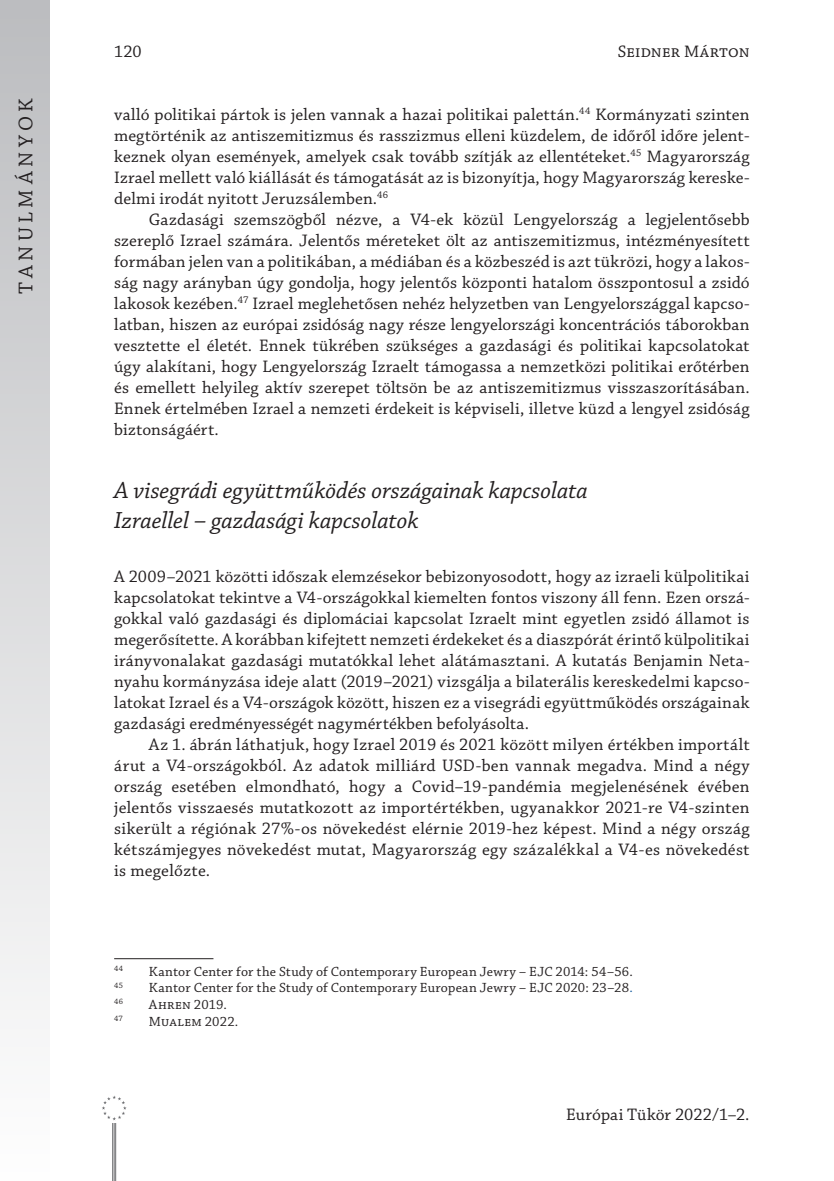
<style>
.page{position:relative;width:834px;height:1181px;background:#fff}
.page>*{position:absolute;margin:0;border:0;box-sizing:border-box;transform-origin:0 0}
._1_1_1__Head{font:italic 24.5px/29.4px "Chaparral Pro";color:#231f20}
.t1{font:21px "Chaparral Pro";letter-spacing:.21em;color:#231f20}
._1__Body{font:17.5px/21px "Chaparral Pro";letter-spacing:.01em;color:#231f20;text-align:justify}
._2__Body_1st_paragra{font:17.5px/21px "Chaparral Pro";color:#231f20;text-align:justify}
.Footnote_text{font:14px "Chaparral Pro";letter-spacing:.01em;color:#231f20}
.Footnote_text-2{font:8.22px "Chaparral Pro";letter-spacing:.035em;color:#231f20}
.s1{color:#175d9e}
</style>
<div class="page">
<div style="left:0;top:0;width:50px;height:1181px;background:linear-gradient(to bottom,#bbbcbf,#fefefe)"></div>
<hr style="left:112px;top:1107px;width:1px;height:74px;background:#6c6d70">
<hr style="left:114px;top:1107px;width:1px;height:74px;background:#6c6d70">
<hr style="left:115px;top:1107px;width:1px;height:74px;background:#6c6d70">
<div style="left:99px;top:1093px;width:30px;height:29px;background:#fff"></div>
<svg style="left:102px;top:1095px;width:24px;height:25px"></svg>
<hr style="left:114px;top:958px;width:99px;height:1px;background:#231f20">
<p class="_1__Body" style="left:114px;top:42px;width:29px">120</p>
<p class="_1__Body" style="left:617px;top:42px;width:133px">Seidner Márton</p>
<p class="t1" style="left:14px;top:294px;width:197px;rotate:-90deg">TANULMÁNYOK</p>
<p class="_1__Body" style="left:114px;top:105px;width:636px">valló politikai pártok is jelen vannak a hazai politikai palettán.<sup>44</sup> Kormányzati szinten megtörténik az antiszemitizmus és rasszizmus elleni küzdelem, de időről időre jelent&shy;keznek olyan események, amelyek csak tovább szítják az ellentéteket.<sup>45</sup> Magyarország Izrael mellett való kiállását és támogatását az is bizonyítja, hogy Magyarország kereske&shy;delmi irodát nyitott Jeruzsálemben.<sup>46</sup></p>
<p class="_1__Body" style="left:114px;top:210px;width:637px;text-indent:35px">Gazdasági szemszögből nézve, a V4-ek közül Lengyelország a legjelentősebb szereplő Izrael számára. Jelentős méreteket ölt az antiszemitizmus, intézményesített formában jelen van a politikában, a médiában és a közbeszéd is azt tükrözi, hogy a lakos&shy;ság nagy arányban úgy gondolja, hogy jelentős központi hatalom összpontosul a zsidó lakosok kezében.<sup>47</sup> Izrael meglehetősen nehéz helyzetben van Lengyelországgal kapcso&shy;latban, hiszen az európai zsidóság nagy része lengyelországi koncentrációs táborokban vesztette el életét. Ennek tükrében szükséges a gazdasági és politikai kapcsolatokat úgy alakítani, hogy Lengyelország Izraelt támogassa a nemzetközi politikai erőtérben és emellett helyileg aktív szerepet töltsön be az antiszemitizmus visszaszorításában.<br>Ennek értelmében Izrael a nemzeti érdekeit is képviseli, illetve küzd a lengyel zsidóság biztonságáért.</p>
<p class="_1_1_1__Head" style="left:114px;top:477px;width:475px">A visegrádi együttműködés országainak kapcsolata<br>Izraellel – gazdasági kapcsolatok</p>
<p class="_2__Body_1st_paragra" style="left:114px;top:567px;width:637px">A 2009–2021 közötti időszak elemzésekor bebizonyosodott, hogy az izraeli külpolitikai kapcsolatokat tekintve a V4-országokkal kiemelten fontos viszony áll fenn. Ezen orszá&shy;gokkal való gazdasági és diplomáciai kapcsolat Izraelt mint egyetlen zsidó államot is megerősítette. A korábban kifejtett nemzeti érdekeket és a diaszpórát érintő külpolitikai irányvonalakat gazdasági mutatókkal lehet alátámasztani. A kutatás Benjamin Neta&shy;nyahu kormányzása ideje alatt (2019–2021) vizsgálja a bilaterális kereskedelmi kapcso&shy;latokat Izrael és a V4-országok között, hiszen ez a visegrádi együttműködés országainak gazdasági eredményességét nagymértékben befolyásolta.</p>
<p class="_1__Body" style="left:114px;top:735px;width:637px;text-indent:35px">Az 1. ábrán láthatjuk, hogy Izrael 2019 és 2021 között milyen értékben importált árut a V4-országokból. Az adatok milliárd USD-ben vannak megadva. Mind a négy ország esetében elmondható, hogy a Covid–19-pandémia megjelenésének évében jelentős visszaesés mutatkozott az importértékben, ugyanakkor 2021-re V4-szinten sikerült a régiónak 27%-os növekedést elérnie 2019-hez képest. Mind a négy ország kétszámjegyes növekedést mutat, Magyarország egy százalékkal a V4-es növekedést is megelőzte.</p>
<p class="Footnote_text-2" style="left:114px;top:963px;width:10px">44</p>
<p class="Footnote_text" style="left:149px;top:963px;width:485px">Kantor Center for the Study of Contemporary European Jewry – EJC 2014: 54–56.</p>
<p class="Footnote_text-2" style="left:114px;top:980px;width:10px">45</p>
<p class="Footnote_text" style="left:149px;top:980px;width:485px">Kantor Center for the Study of Contemporary European Jewry – EJC 2020: 23–28<span class="s1">.</span></p>
<p class="Footnote_text-2" style="left:114px;top:997px;width:10px">46</p>
<p class="Footnote_text" style="left:149px;top:997px;width:79px">Ahren 2019.</p>
<p class="Footnote_text-2" style="left:114px;top:1014px;width:10px">47</p>
<p class="Footnote_text" style="left:149px;top:1013px;width:91px">Mualem 2022.</p>
<p class="_1__Body" style="left:566px;top:1105px;width:185px">Európai Tükör 2022/1–2.</p>
</div>
